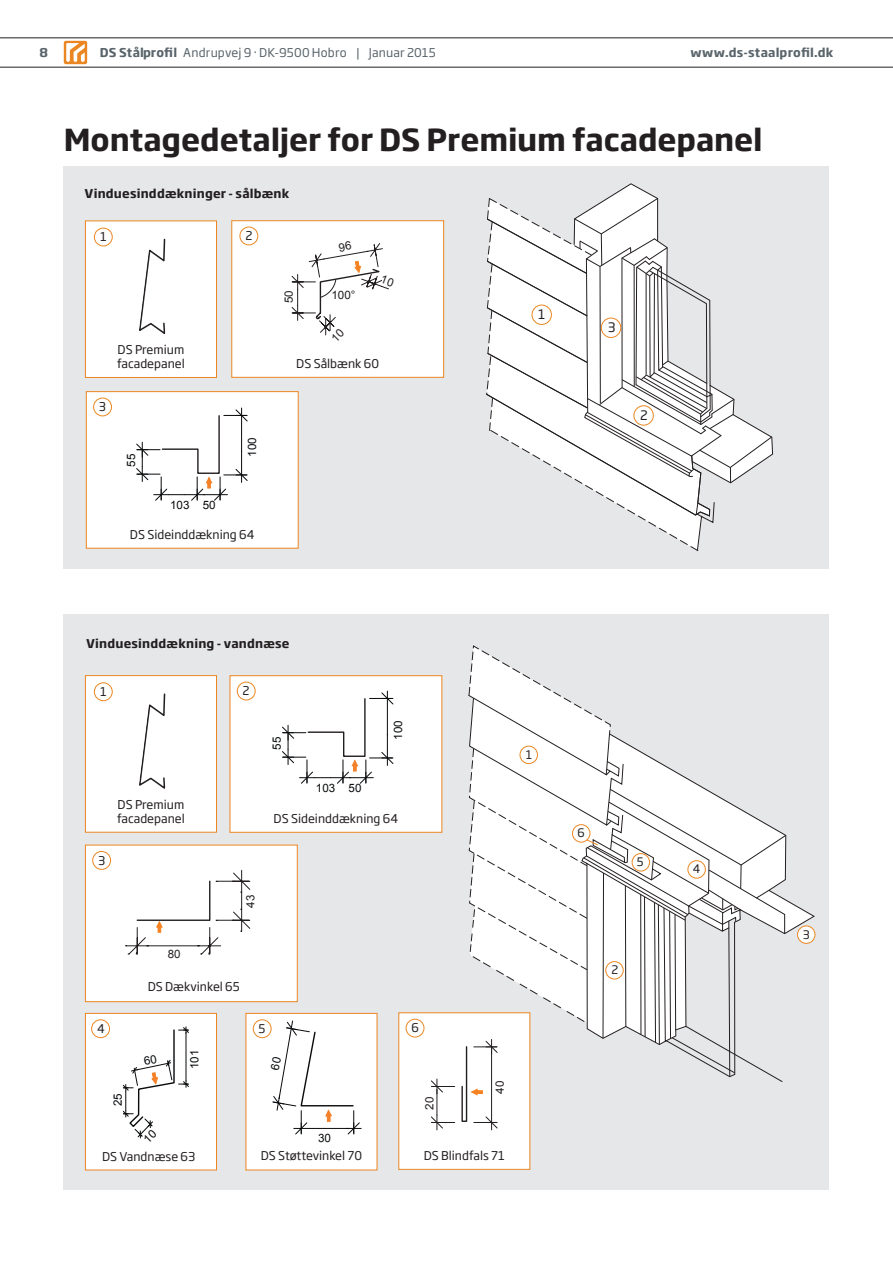
<style>
.page{position:relative;width:893px;height:1263px;background:#fff}
.page>*{position:absolute;margin:0;border:0;box-sizing:border-box;transform-origin:0 0}
.t1{font:700 30px "Soho Gothic Std";letter-spacing:-.005em;color:#231f20}
.t2{font:12.9px "Soho Gothic Std";color:#231f20}
.t3{font:12px/13.5px "Soho Gothic Std";color:#231f20}
.t4{font:700 12px "Soho Gothic Std";letter-spacing:.015em;color:#231f20}
.t5{font:12px "Soho Gothic Std";letter-spacing:.015em;color:#59646b}
.t6{font:700 12px "Soho Gothic Std";letter-spacing:.02em;color:#59646b}
.t7{font:11.85px "Soho Gothic Std";color:#231f20}
.t8{font:11.55px "Arial";color:#080a0c}
.t9{font:11.55px "Arial";color:#231f20}
.t10{font:11.55px "Soho Gothic Std";color:#231f20}
.s1{font-weight:700}
</style>
<div class="page">
<div style="left:64px;top:166px;width:765px;height:402px;background:#e6e7e9"></div>
<svg style="left:609px;top:183px;width:47px;height:14px"></svg>
<svg style="left:486px;top:197px;width:287px;height:355px"></svg>
<div style="left:64px;top:614px;width:765px;height:576px;background:#e6e7e9"></div>
<div style="left:797px;top:926px;width:18px;height:17px;background:#fff;border-radius:50%"></div>
<div style="left:797px;top:925px;width:18px;height:19px;border:1px solid #eb8723;border-radius:50%"></div>
<div style="left:85px;top:845px;width:213px;height:157px;background:#fff;border:1px solid #eb8723"></div>
<div style="left:92px;top:851px;width:19px;height:19px;border:1px solid #eb8723;border-radius:50%"></div>
<div style="left:246px;top:1013px;width:131px;height:157px;background:#fff"></div>
<div style="left:253px;top:1019px;width:18px;height:19px;border:1px solid #eb8723;border-radius:50%"></div>
<div style="left:398px;top:1012px;width:132px;height:158px;background:#fff;border:1px solid #eb8723"></div>
<div style="left:406px;top:1019px;width:18px;height:18px;border:1px solid #eb8723;border-radius:50%"></div>
<div style="left:231px;top:220px;width:213px;height:158px;background:#fff;border:1px solid #eb8723"></div>
<div style="left:240px;top:227px;width:18px;height:18px;border:1px solid #eb8723;border-radius:50%"></div>
<svg style="left:126px;top:870px;width:124px;height:84px"></svg>
<div style="left:85px;top:1013px;width:132px;height:157px;background:#fff;border:1px solid #eb8723"></div>
<div style="left:91px;top:1019px;width:19px;height:19px;border:1px solid #eb8723;border-radius:50%"></div>
<svg style="left:431px;top:1079px;width:24px;height:51px"></svg>
<svg style="left:461px;top:645px;width:326px;height:485px"></svg>
<div style="left:86px;top:391px;width:213px;height:158px;background:#fff;border:1px solid #eb8723"></div>
<div style="left:93px;top:398px;width:19px;height:18px;border:1px solid #eb8723;border-radius:50%"></div>
<svg style="left:136px;top:408px;width:112px;height:93px"></svg>
<div style="left:85px;top:220px;width:132px;height:158px;background:#fff;border:1px solid #eb8723"></div>
<div style="left:94px;top:228px;width:19px;height:18px;border:1px solid #eb8723;border-radius:50%"></div>
<svg style="left:139px;top:238px;width:27px;height:96px"></svg>
<div style="left:230px;top:675px;width:212px;height:158px;background:#fff;border:1px solid #eb8723"></div>
<div style="left:237px;top:682px;width:19px;height:18px;border:1px solid #eb8723;border-radius:50%"></div>
<svg style="left:282px;top:691px;width:111px;height:93px"></svg>
<div style="left:85px;top:675px;width:132px;height:157px;background:#fff;border:1px solid #eb8723"></div>
<div style="left:94px;top:682px;width:19px;height:19px;border:1px solid #eb8723;border-radius:50%"></div>
<svg style="left:139px;top:693px;width:27px;height:96px"></svg>
<svg style="left:0;top:38px;width:893px;height:29px"></svg>
<svg style="left:291px;top:243px;width:98px;height:93px"></svg>
<svg style="left:123px;top:1027px;width:66px;height:112px"></svg>
<svg style="left:270px;top:1020px;width:92px;height:115px"></svg>
<p class="t6" style="left:39px;top:45px;width:10px">8</p>
<p class="t5" style="left:100px;top:45px;width:337px"><span class="s1">DS Stålprofil</span> Andrupvej 9 · DK-9500 Hobro | Januar 2015</p>
<p class="t6" style="left:691px;top:45px;width:144px">www.ds-staalprofil.dk</p>
<h1 class="t1" style="left:64px;top:121px;width:700px">Montagedetaljer for DS Premium facadepanel</h1>
<p class="t4" style="left:84px;top:186px;width:206px">Vinduesinddækninger - sålbænk</p>
<p class="t7" style="left:100px;top:229px;width:8px">1</p>
<p class="t7" style="left:246px;top:228px;width:9px">2</p>
<p class="t3" style="left:117px;top:343px;width:69px">DS Premium facadepanel</p>
<p class="t7" style="left:99px;top:399px;width:9px">3</p>
<p class="t8" style="left:123px;top:467px;width:14px;rotate:-90deg">55</p>
<p class="t8" style="left:245px;top:457px;width:21px;rotate:-90deg">100</p>
<p class="t8" style="left:170px;top:497px;width:47px">103 50</p>
<p class="t3" style="left:130px;top:528px;width:126px">DS Sideinddækning 64</p>
<p class="t9" style="left:281px;top:303px;width:14px;rotate:-90deg">50</p>
<p class="t9" style="left:331px;top:287px;width:26px">100°</p>
<p class="t3" style="left:296px;top:357px;width:84px">DS Sålbænk 60</p>
<p class="t2" style="left:538px;top:306px;width:9px">1</p>
<p class="t2" style="left:608px;top:319px;width:9px">3</p>
<p class="t2" style="left:640px;top:407px;width:9px">2</p>
<p class="t4" style="left:86px;top:636px;width:205px">Vinduesinddækning - vandnæse</p>
<p class="t7" style="left:100px;top:684px;width:8px">1</p>
<p class="t7" style="left:98px;top:853px;width:9px">3</p>
<p class="t3" style="left:117px;top:798px;width:69px">DS Premium facadepanel</p>
<p class="t7" style="left:243px;top:683px;width:9px">2</p>
<p class="t8" style="left:269px;top:750px;width:14px;rotate:-90deg">55</p>
<p class="t8" style="left:316px;top:780px;width:47px">103 50</p>
<p class="t8" style="left:390px;top:740px;width:21px;rotate:-90deg">100</p>
<p class="t3" style="left:274px;top:812px;width:126px">DS Sideinddækning 64</p>
<p class="t9" style="left:243px;top:908px;width:14px;rotate:-90deg">43</p>
<p class="t9" style="left:168px;top:946px;width:14px">80</p>
<p class="t7" style="left:97px;top:1021px;width:9px">4</p>
<p class="t8" style="left:110px;top:1106px;width:14px;rotate:-90deg">25</p>
<p class="t3" style="left:148px;top:980px;width:94px">DS Dækvinkel 65</p>
<p class="t8" style="left:187px;top:1069px;width:21px;rotate:-90deg">101</p>
<p class="t3" style="left:102px;top:1150px;width:95px">DS Vandnæse 63</p>
<p class="t7" style="left:259px;top:1021px;width:8px">5</p>
<p class="t3" style="left:261px;top:1149px;width:103px">DS Støttevinkel 70</p>
<p class="t7" style="left:411px;top:1021px;width:9px">6</p>
<p class="t9" style="left:422px;top:1110px;width:15px;rotate:-90deg">20</p>
<p class="t9" style="left:492px;top:1094px;width:15px;rotate:-90deg">40</p>
<p class="t3" style="left:424px;top:1149px;width:83px">DS Blindfals 71</p>
<p class="t10" style="left:526px;top:747px;width:8px">1</p>
<p class="t10" style="left:577px;top:825px;width:9px">6</p>
<p class="t10" style="left:637px;top:854px;width:8px">5</p>
<p class="t10" style="left:611px;top:962px;width:8px">2</p>
<p class="t10" style="left:693px;top:862px;width:9px">4</p>
<p class="t10" style="left:803px;top:927px;width:8px">3</p>
</div>
